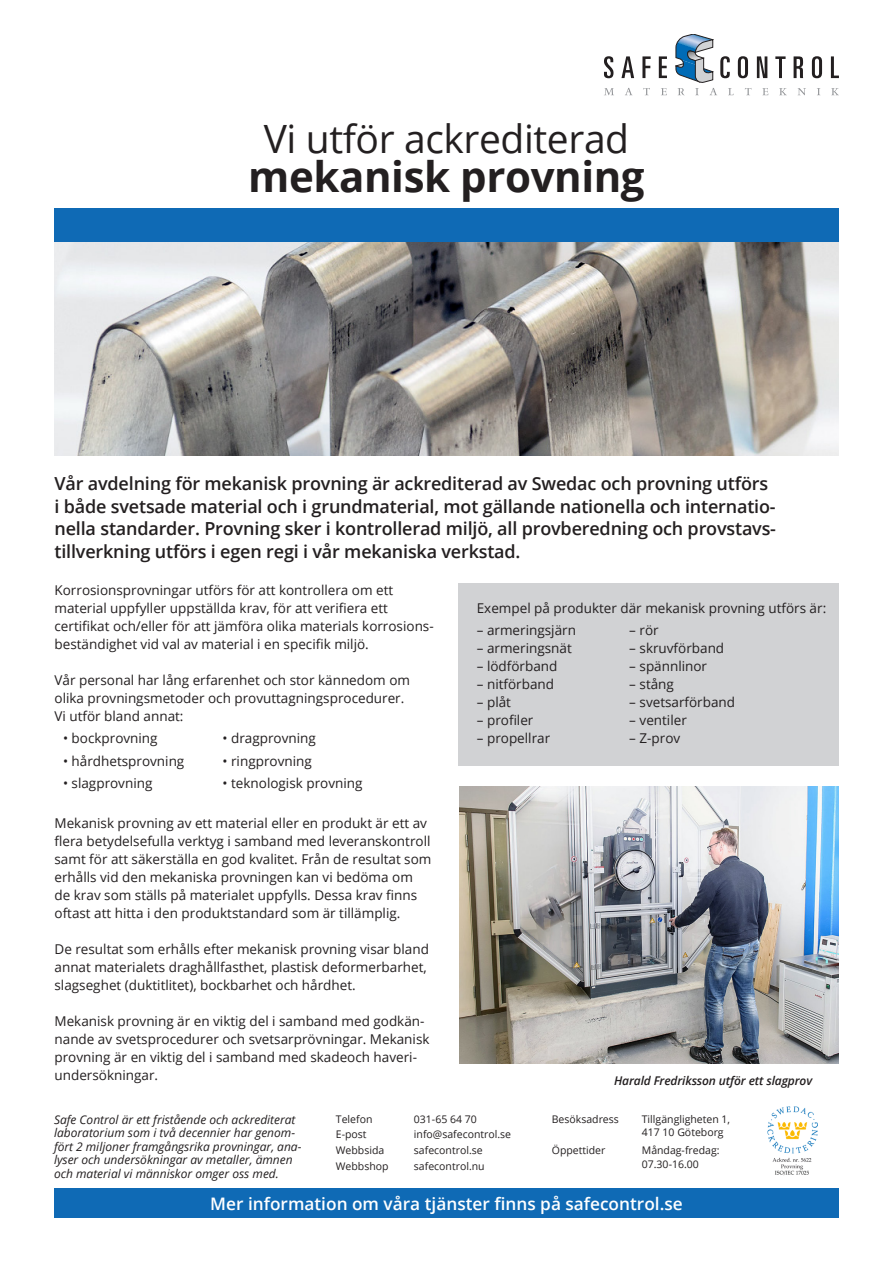
<style>
.page{position:relative;width:893px;height:1263px;background:#fff}
.page>*{position:absolute;margin:0;border:0;box-sizing:border-box;transform-origin:0 0}
.t1{font:700 42px "Open Sans";letter-spacing:-.01em;color:#231f20}
.t2{font:39px "Open Sans";letter-spacing:-.01em;color:#231f20}
.t3{font:600 18px/22.5px "Open Sans";letter-spacing:-.01em;color:#231f20}
.t4{font:600 17.25px "Open Sans";color:#fff}
.t5{font:13.5px/18px "Open Sans";color:#231f20}
.t6{font:italic 12px/13.5px "Open Sans";color:#231f20}
.t7{font:italic 600 12px "Open Sans";letter-spacing:-.01em;color:#231f20}
.t8{font:10.5px/13.5px "Open Sans";color:#231f20}
</style>
<div class="page">
<div style="left:54px;top:1188px;width:785px;height:30px;background:#0f6ab5"></div>
<img style="left:767px;top:1107px;width:51px;height:69px">
<svg style="left:604px;top:56px;width:9px;height:22px"></svg>
<svg style="left:621px;top:56px;width:13px;height:22px"></svg>
<svg style="left:642px;top:56px;width:9px;height:22px"></svg>
<svg style="left:659px;top:56px;width:8px;height:22px"></svg>
<svg style="left:757px;top:56px;width:10px;height:22px"></svg>
<svg style="left:775px;top:56px;width:11px;height:22px"></svg>
<svg style="left:794px;top:56px;width:9px;height:22px"></svg>
<svg style="left:812px;top:56px;width:10px;height:22px"></svg>
<svg style="left:831px;top:56px;width:8px;height:22px"></svg>
<svg style="left:604px;top:88px;width:10px;height:7px"></svg>
<svg style="left:625px;top:88px;width:7px;height:7px"></svg>
<svg style="left:643px;top:88px;width:7px;height:7px"></svg>
<svg style="left:661px;top:88px;width:6px;height:7px"></svg>
<svg style="left:762px;top:88px;width:6px;height:7px"></svg>
<svg style="left:779px;top:88px;width:8px;height:7px"></svg>
<svg style="left:798px;top:88px;width:8px;height:7px"></svg>
<svg style="left:817px;top:88px;width:3px;height:7px"></svg>
<svg style="left:831px;top:88px;width:8px;height:7px"></svg>
<svg style="left:676px;top:34px;width:75px;height:61px"></svg>
<div style="left:54px;top:208px;width:785px;height:39px;background:#0f6ab5"></div>
<div style="left:459px;top:583px;width:380px;height:182px;background:#d1d2d4"></div>
<img style="left:54px;top:242px;width:785px;height:213px">
<img style="left:460px;top:787px;width:379px;height:276px">
<p class="t2" style="left:264px;top:112px;width:367px">Vi utför ackrediterad</p>
<p class="t1" style="left:248px;top:147px;width:398px">mekanisk provning</p>
<p class="t3" style="left:55px;top:472px;width:723px">Vår avdelning för mekanisk provning är ackrediterad av Swedac och provning utförs i både svetsade material och i grundmaterial, mot gällande nationella och internatio&shy;nella standarder. Provning sker i kontrollerad miljö, all provberedning och provstavs&shy;tillverkning utförs i egen regi i vår mekaniska verkstad.</p>
<p class="t5" style="left:55px;top:581px;width:381px">Korrosionsprovningar utförs för att kontrollera om ett -material uppfyller uppställda krav, för att verifiera ett certifikat och/eller för att jämföra olika materials korrosions&shy;beständighet vid val av material i en specifik miljö.</p>
<p class="t5" style="left:55px;top:671px;width:357px">Vår personal har lång erfarenhet och stor kännedom om olika provningsmetoder och provuttagningsprocedurer.<br>Vi utför bland annat:</p>
<p class="t5" style="left:63px;top:729px;width:96px">• bockprovning</p>
<p class="t5" style="left:223px;top:729px;width:95px">• dragprovning</p>
<p class="t5" style="left:63px;top:751px;width:123px">• hårdhetsprovning</p>
<p class="t5" style="left:223px;top:751px;width:91px">• ringprovning</p>
<p class="t5" style="left:63px;top:773px;width:91px">• slagprovning</p>
<p class="t5" style="left:223px;top:773px;width:141px">• teknologisk provning</p>
<p class="t5" style="left:55px;top:814px;width:378px">Mekanisk provning av ett material eller en produkt är ett av flera betydelsefulla verktyg i samband med leveranskontroll samt för att säkerställa en god kvalitet. Från de resultat som erhålls vid den mekaniska provningen kan vi bedöma om de krav som ställs på materialet uppfylls. Dessa krav finns oftast att hitta i den produktstandard som är tillämplig.</p>
<p class="t5" style="left:55px;top:940px;width:376px">De resultat som erhålls efter mekanisk provning visar bland annat materialets draghållfasthet, plastisk deformerbarhet, slagseghet (duktitlitet), bockbarhet och hårdhet.</p>
<p class="t5" style="left:55px;top:1012px;width:376px">Mekanisk provning är en viktig del i samband med godkän&shy;nande av svetsprocedurer och svetsarprövningar. Mekanisk provning är en viktig del i samband med skadeoch haveri&shy;undersökningar.</p>
<p class="t5" style="left:477px;top:599px;width:351px">Exempel på produkter där mekanisk provning utförs är:</p>
<p class="t5" style="left:477px;top:621px;width:101px">– armeringsjärn</p>
<p class="t5" style="left:629px;top:621px;width:31px">– rör</p>
<p class="t5" style="left:477px;top:639px;width:97px">– armeringsnät</p>
<p class="t5" style="left:629px;top:639px;width:96px">– skruvförband</p>
<p class="t5" style="left:477px;top:657px;width:82px">– lödförband</p>
<p class="t5" style="left:629px;top:657px;width:79px">– spännlinor</p>
<p class="t5" style="left:477px;top:675px;width:79px">– nitförband</p>
<p class="t5" style="left:629px;top:675px;width:46px">– stång</p>
<p class="t5" style="left:477px;top:693px;width:36px">– plåt</p>
<p class="t5" style="left:629px;top:693px;width:107px">– svetsarförband</p>
<p class="t5" style="left:477px;top:711px;width:58px">– profiler</p>
<p class="t5" style="left:629px;top:711px;width:59px">– ventiler</p>
<p class="t5" style="left:477px;top:729px;width:75px">– propellrar</p>
<p class="t5" style="left:629px;top:729px;width:53px">– Z-prov</p>
<p class="t7" style="left:614px;top:1072px;width:200px">Harald Fredriksson utför ett slagprov</p>
<p class="t6" style="left:54px;top:1112px;width:249px">Safe Control är ett fristående och ackrediterat laboratorium som i två decennier har genom&shy;fört 2 miljoner framgångsrika provningar, ana&shy;lyser och undersökningar av metaller, ämnen och material vi människor omger oss med.</p>
<p class="t8" style="left:336px;top:1112px;width:38px">Telefon</p>
<p class="t8" style="left:414px;top:1112px;width:64px">031-65 64 70</p>
<p class="t8" style="left:552px;top:1112px;width:69px">Besöksadress</p>
<p class="t8" style="left:642px;top:1112px;width:90px">Tillgängligheten 1,<br>417 10 Göteborg</p>
<p class="t8" style="left:552px;top:1143px;width:55px">Öppettider</p>
<p class="t8" style="left:642px;top:1143px;width:79px">Måndag-fredag:<br>07.30-16.00</p>
<p class="t4" style="left:210px;top:1192px;width:474px">Mer information om våra tjänster finns på safecontrol.se</p>
<p class="t8" style="left:336px;top:1127px;width:32px">E-post</p>
<p class="t8" style="left:414px;top:1127px;width:99px">info@safecontrol.se</p>
<p class="t8" style="left:336px;top:1143px;width:50px">Webbsida</p>
<p class="t8" style="left:414px;top:1143px;width:70px">safecontrol.se</p>
<p class="t8" style="left:336px;top:1159px;width:54px">Webbshop</p>
<p class="t8" style="left:414px;top:1159px;width:72px">safecontrol.nu</p>
</div>
